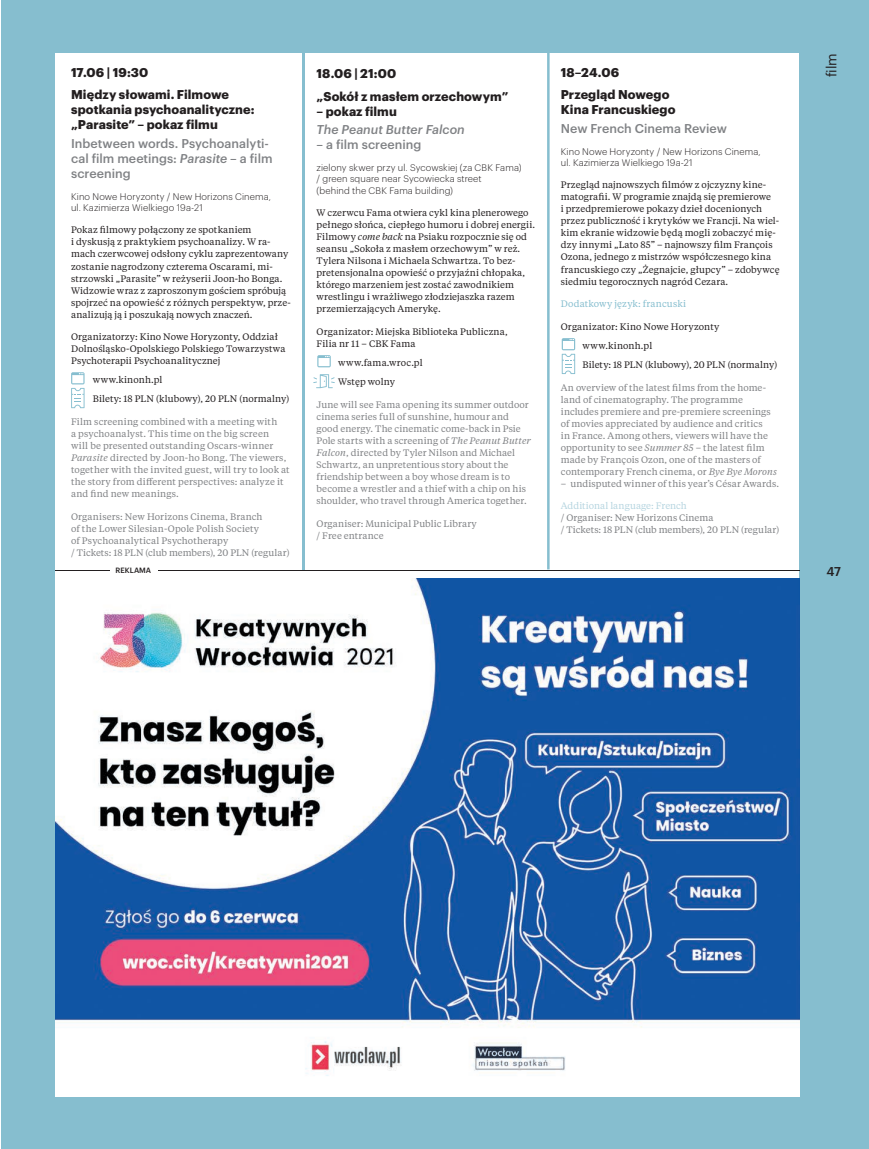
<style>
.page{position:relative;width:869px;height:1149px;background:#fff}
.page>*{position:absolute;margin:0;border:0;box-sizing:border-box;transform-origin:0 0}
.t1{font:13.75px "Graphik";color:#231f20}
.t2{font:700 12.5px/22.1px "Graphik";letter-spacing:.005em;color:#231f20}
.t3{font:500 12.5px/15px "Graphik";letter-spacing:.005em;color:#808285}
.t4{font:italic 500 12.5px "Graphik";color:#808285}
.t5{font:500 12.5px "Graphik";color:#231f20}
.t6{font:9.38px/12px "Tiempos Text";letter-spacing:.01em;color:#231f20}
.t7{font:9.38px/12px "Tiempos Text";letter-spacing:.01em;color:#808285}
.t8{font:300 9.38px/11.2px "Graphik";letter-spacing:.015em;color:#231f20}
.t9{font:9.38px "Tiempos Text";color:#b6d5e0}
.t10{font:9.38px "Tiempos Text";letter-spacing:.02em;color:#86becf}
.t11{font:500 7.5px "Graphik";color:#231f20}
.s1{font-style:italic}
</style>
<div class="page">
<div style="left:2px;top:0;width:866px;height:53px;background:#86becf"></div>
<div style="left:799px;top:0;width:69px;height:1148px;background:#86becf"></div>
<div style="left:2px;top:0;width:53px;height:1148px;background:#86becf"></div>
<div style="left:3px;top:1095px;width:865px;height:53px;background:#86becf"></div>
<img style="left:55px;top:578px;width:744px;height:498px">
<hr style="left:302px;top:50px;width:3px;height:519px;background:#86becf">
<hr style="left:547px;top:50px;width:2px;height:519px;background:#86becf">
<hr style="left:55px;top:569px;width:54px;height:1px;background:#231f20">
<hr style="left:158px;top:569px;width:641px;height:1px;background:#231f20">
<svg style="left:71px;top:372px;width:13px;height:36px"></svg>
<svg style="left:561px;top:338px;width:14px;height:36px"></svg>
<svg style="left:317px;top:355px;width:13px;height:12px"></svg>
<svg style="left:313px;top:374px;width:21px;height:14px"></svg>
<h2 class="t2" style="left:71px;top:60px;width:159px">17.06 | 19:30<br>Między słowami. Filmowe</h2>
<h2 class="t2" style="left:71px;top:101px;width:185px;line-height:15px">spotkania psychoanalityczne: „Parasite” – pokaz filmu</h2>
<h2 class="t3" style="left:71px;top:134px;width:203px">Inbetween words. Psychoanalyti&shy;cal film meetings: <span class="s1">Parasite</span> – a film screening</h2>
<p class="t8" style="left:71px;top:190px;width:201px">Kino Nowe Horyzonty / New Horizons Cinema, ul. Kazimierza Wielkiego 19a-21</p>
<p class="t6" style="left:71px;top:224px;width:221px">Pokaz filmowy połączony ze spotkaniem<br>i dyskusją z praktykiem psychoanalizy. W ra&shy;mach czerwcowej odsłony cyklu zaprezentowany zostanie nagrodzony czterema Oscarami, mi&shy;strzowski „Parasite” w reżyserii Joon-ho Bonga.<br>Widzowie wraz z zaproszonym gościem spróbują spojrzeć na opowieść z różnych perspektyw, prze&shy;analizują ją i poszukają nowych znaczeń.</p>
<p class="t6" style="left:71px;top:330px;width:216px">Organizatorzy: Kino Nowe Horyzonty, Oddział<br>Dolnośląsko-Opolskiego Polskiego Towarzystwa<br>Psychoterapii Psychoanalitycznej</p>
<p class="t6" style="left:93px;top:370px;width:198px;line-height:19.1px">www.kinonh.pl<br>Bilety: 18 PLN (klubowy), 20 PLN (normalny)</p>
<p class="t7" style="left:71px;top:415px;width:220px">Film screening combined with a meeting with<br>a psychoanalyst. This time on the big screen<br>will be presented outstanding Oscars-winner <span class="s1">Parasite</span> directed by Joon-ho Bong. The viewers, together with the invited guest, will try to look at the story from different perspectives: analyze it and find new meanings.</p>
<p class="t7" style="left:71px;top:510px;width:220px">Organisers: New Horizons Cinema, Branch<br>of the Lower Silesian-Opole Polish Society<br>of Psychoanalytical Psychotherapy<br>/ Tickets: 18 PLN (club members), 20 PLN (regular)</p>
<p class="t11" style="left:116px;top:564px;width:37px">REKLAMA</p>
<h2 class="t2" style="left:316px;top:62px;width:193px">18.06 | 21:00<br>„Sokół z masłem orzechowym”</h2>
<h2 class="t2" style="left:316px;top:99px;width:82px">– pokaz filmu</h2>
<h2 class="t4" style="left:316px;top:120px;width:150px">The Peanut Butter Falcon</h2>
<h2 class="t3" style="left:316px;top:136px;width:106px">– a film screening</h2>
<p class="t8" style="left:316px;top:161px;width:206px">zielony skwer przy ul. Sycowskiej (za CBK Fama) / green square near Sycowiecka street<br>(behind the CBK Fama building)</p>
<p class="t6" style="left:316px;top:206px;width:220px">W czerwcu Fama otwiera cykl kina plenerowego pełnego słońca, ciepłego humoru i dobrej energii.<br>Filmowy <span class="s1">come back</span> na Psiaku rozpocznie się od seansu „Sokoła z masłem orzechowym” w reż.<br>Tylera Nilsona i Michaela Schwartza. To bez&shy;pretensjonalna opowieść o przyjaźni chłopaka, którego marzeniem jest zostać zawodnikiem wrestlingu i wrażliwego złodziejaszka razem przemierzających Amerykę.</p>
<p class="t6" style="left:316px;top:325px;width:192px">Organizator: Miejska Biblioteka Publiczna,<br>Filia nr 11 – CBK Fama</p>
<p class="t6" style="left:338px;top:352px;width:86px;line-height:19.1px">www.fama.wroc.pl<br>Wstęp wolny</p>
<p class="t7" style="left:316px;top:398px;width:216px">June will see Fama opening its summer outdoor cinema series full of sunshine, humour and good energy. The cinematic come-back in Psie Pole starts with a screening of <span class="s1">The Peanut Butter Falcon</span>, directed by Tyler Nilson and Michael Schwartz, an unpretentious story about the friendship between a boy whose dream is to become a wrestler and a thief with a chip on his shoulder, who travel through America together.</p>
<p class="t7" style="left:316px;top:516px;width:162px">Organiser: Municipal Public Library / Free entrance</p>
<h2 class="t2" style="left:560px;top:60px;width:110px">18–24.06<br>Przegląd Nowego</h2>
<h2 class="t2" style="left:560px;top:97px;width:116px">Kina Francuskiego</h2>
<h2 class="t3" style="left:560px;top:119px;width:167px">New French Cinema Review</h2>
<p class="t8" style="left:560px;top:145px;width:201px">Kino Nowe Horyzonty / New Horizons Cinema, ul. Kazimierza Wielkiego 19a-21</p>
<p class="t6" style="left:560px;top:179px;width:220px">Przegląd najnowszych filmów z ojczyzny kine&shy;matografii. W programie znajdą się premierowe<br>i przedpremierowe pokazy dzieł docenionych przez publiczność i krytyków we Francji. Na wiel&shy;kim ekranie widzowie będą mogli zobaczyć mię&shy;dzy innymi „Lato 85” – najnowszy film François Ozona, jednego z mistrzów współczesnego kina francuskiego czy „Żegnajcie, głupcy” – zdobywcę siedmiu tegorocznych nagród Cezara.</p>
<p class="t10" style="left:560px;top:297px;width:127px">Dodatkowy język: francuski</p>
<p class="t6" style="left:582px;top:316px;width:196px;line-height:19.1px;text-indent:-22px">Organizator: Kino Nowe Horyzonty www.kinonh.pl<br>Bilety: 18 PLN (klubowy), 20 PLN (normalny)</p>
<p class="t7" style="left:560px;top:381px;width:217px">An overview of the latest films from the home&shy;land of cinematography. The programme includes premiere and pre-premiere screenings of movies appreciated by audience and critics<br>in France. Among others, viewers will have the opportunity to see <span class="s1">Summer 85</span> – the latest film made by François Ozon, one of the masters of contemporary French cinema, or <span class="s1">Bye Bye Morons</span></p>
<p class="t7" style="left:560px;top:477px;width:220px">– undisputed winner of this year’s César Awards.</p>
<p class="t9" style="left:560px;top:499px;width:127px">Additional language: French</p>
<p class="t7" style="left:560px;top:511px;width:220px">/ Organiser: New Horizons Cinema<br>/ Tickets: 18 PLN (club members), 20 PLN (regular)</p>
<h1 class="t1" style="left:820px;top:77px;width:26px;rotate:-90deg">film</h1>
<h2 class="t5" style="left:826px;top:562px;width:16px">47</h2>
</div>
